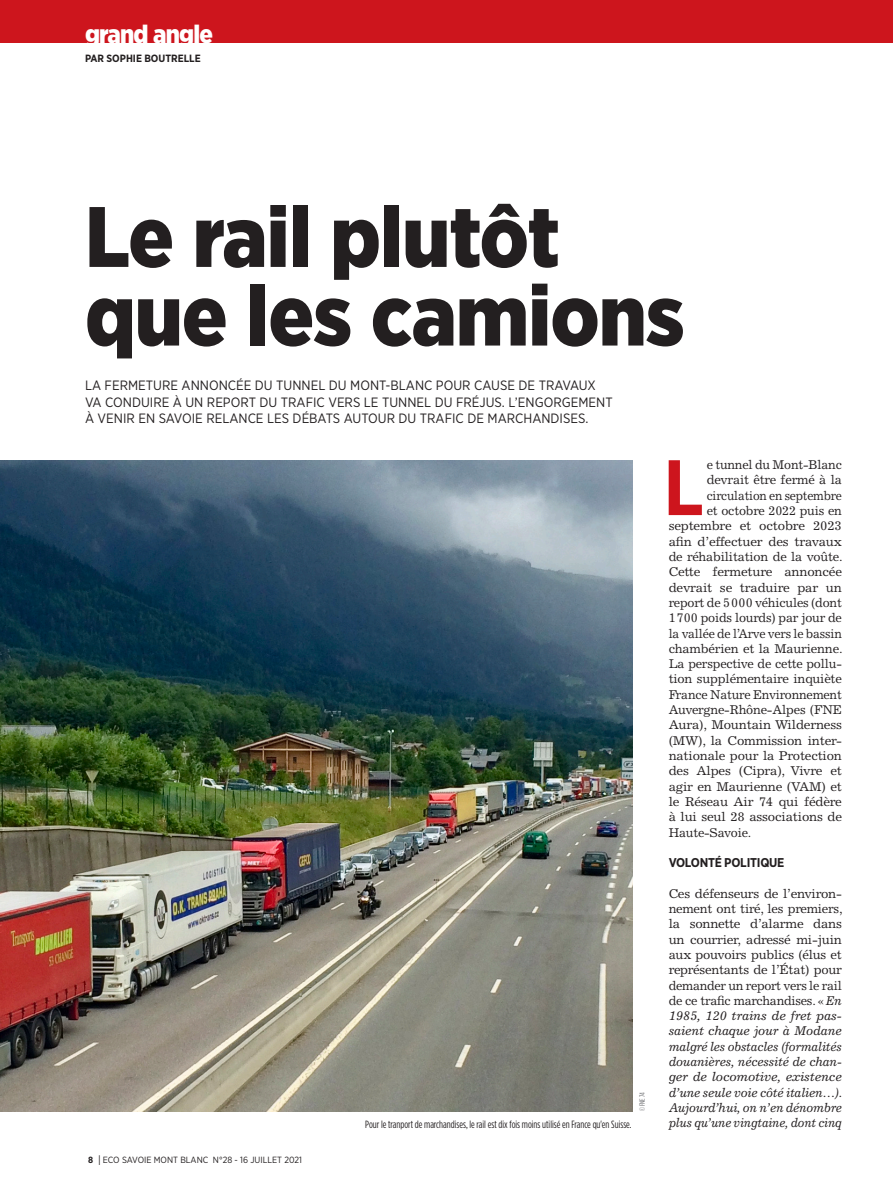
<style>
.page{position:relative;width:893px;height:1191px;background:#fff}
.page>*{position:absolute;margin:0;border:0;box-sizing:border-box;transform-origin:0 0}
.Leader-titre{font:900 85.5px/78.6px "Gotham Narrow";letter-spacing:-.01em;color:#231f20}
.Leader-texteLettrine{font:700 78.3px "Gotham Narrow";color:#cd151d}
.t1{font:900 25.35px "Gotham Narrow";letter-spacing:-.03em;color:#fff}
.Leader-chapo{font:13.5px/16.5px "Gotham Narrow";color:#231f20}
.Leader-texte{font:italic 12.75px/15.3px "Excelsior LT Std";letter-spacing:-.02em;color:#231f20;text-align:justify}
.Leader-texteLettrine-2{font:12.75px "Excelsior LT Std";letter-spacing:-.015em;color:#231f20}
.Leader-texteLettrine-3{font:12.75px "Excelsior LT Std";letter-spacing:-.015em;color:#231f20;scale:1.04 1}
.Leader-texteLettrine-4{font:12.75px "Excelsior LT Std";letter-spacing:-.015em;color:#231f20;scale:.95 1}
.Leader-inter{font:700 12.75px "Gotham Narrow";letter-spacing:-.02em;color:#231f20}
.Leader-legendeDroite{font:10.5px "Gotham Condensed";color:#231f20}
.Leader-signature{font:700 10.5px "Gotham Narrow";color:#231f20}
.t2{font:9px "Gotham Narrow";color:#231f20}
.Copyright{font:7.5px "Gotham Condensed";color:#6c6d70}
.s1{font-weight:700}
.s2{font-size:13.5px}
.s3{font-style:normal}
</style>
<div class="page">
<img style="left:0;top:460px;width:632px;height:651px">
<div style="left:0;top:0;width:893px;height:43px;background:#cd151d"></div>
<h3 class="t1" style="left:85px;top:17px;width:130px">grand angle</h3>
<p class="Leader-signature" style="left:85px;top:52px;width:117px">PAR SOPHIE BOUTRELLE</p>
<p class="Leader-titre" style="left:85px;top:196px;width:601px">Le rail plutôt que les camions</p>
<p class="Leader-chapo" style="left:85px;top:377px;width:529px">LA FERMETURE ANNONCÉE DU TUNNEL DU MONT-BLANC POUR CAUSE DE TRAVAUX<br>VA CONDUIRE À UN REPORT DU TRAFIC VERS LE TUNNEL DU FRÉJUS. L’ENGORGEMENT<br>À VENIR EN SAVOIE RELANCE LES DÉBATS AUTOUR DU TRAFIC DE MARCHANDISES.</p>
<p class="t2" style="left:88px;top:1154px;width:215px"><span class="s1">8</span> <span class="s2">l</span> ECO SAVOIE MONT BLANC N°28 - 16 JUILLET 2021</p>
<p class="Leader-legendeDroite" style="left:365px;top:1118px;width:268px">Pour le tranport de marchandises, le rail est dix fois moins utilisé en France qu'en Suisse.</p>
<p class="Copyright" style="left:638px;top:1111px;width:20px;rotate:-90deg">© FNE 74</p>
<p class="Leader-texteLettrine" style="left:663px;top:437px;width:42px">L</p>
<p class="Leader-texteLettrine-2" style="left:707px;top:457px;width:137px">e tunnel du Mont-Blanc</p>
<p class="Leader-texteLettrine-2" style="left:707px;top:473px;width:137px">devrait être fermé à la</p>
<p class="Leader-texteLettrine-4" style="left:707px;top:488px;width:144px">circulation en septembre</p>
<p class="Leader-texteLettrine-2" style="left:707px;top:503px;width:137px">et octobre 2022 puis en</p>
<p class="Leader-texteLettrine-3" style="left:669px;top:518px;width:168px">septembre et octobre 2023</p>
<p class="Leader-texteLettrine-3" style="left:669px;top:534px;width:168px">afin d’effectuer des travaux</p>
<p class="Leader-texteLettrine-2" style="left:669px;top:549px;width:175px">de réhabilitation de la voûte.</p>
<p class="Leader-texteLettrine-3" style="left:669px;top:564px;width:168px">Cette fermeture annoncée</p>
<p class="Leader-texteLettrine-3" style="left:669px;top:580px;width:168px">devrait se traduire par un</p>
<p class="Leader-texteLettrine-2" style="left:669px;top:595px;width:175px">report de 5000 véhicules (dont</p>
<p class="Leader-texteLettrine-2" style="left:669px;top:610px;width:175px">1700 poids lourds) par jour de</p>
<p class="Leader-texteLettrine-2" style="left:669px;top:626px;width:175px">la vallée de l’Arve vers le bassin</p>
<p class="Leader-texteLettrine-2" style="left:669px;top:641px;width:175px">chambérien et la Maurienne.</p>
<p class="Leader-texteLettrine-2" style="left:669px;top:656px;width:175px">La perspective de cette pollu-</p>
<p class="Leader-texteLettrine-2" style="left:669px;top:671px;width:175px">tion supplémentaire inquiète</p>
<p class="Leader-texteLettrine-2" style="left:669px;top:687px;width:175px">France Nature Environnement</p>
<p class="Leader-texteLettrine-2" style="left:669px;top:702px;width:175px">Auvergne-Rhône-Alpes (FNE</p>
<p class="Leader-texteLettrine-3" style="left:669px;top:717px;width:168px">Aura), Mountain Wilderness</p>
<p class="Leader-texteLettrine-3" style="left:669px;top:733px;width:168px">(MW), la Commission inter-</p>
<p class="Leader-texteLettrine-2" style="left:669px;top:748px;width:175px">nationale pour la Protection</p>
<p class="Leader-texteLettrine-3" style="left:669px;top:763px;width:168px">des Alpes (Cipra), Vivre et</p>
<p class="Leader-texteLettrine-3" style="left:669px;top:779px;width:168px">agir en Maurienne (VAM) et</p>
<p class="Leader-texteLettrine-3" style="left:669px;top:794px;width:168px">le Réseau Air 74 qui fédère</p>
<p class="Leader-texteLettrine-3" style="left:669px;top:809px;width:168px">à lui seul 28 associations de</p>
<p class="Leader-texteLettrine-2" style="left:669px;top:824px;width:84px">Haute‑Savoie.</p>
<p class="Leader-inter" style="left:669px;top:854px;width:117px">VOLONTÉ POLITIQUE</p>
<p class="Leader-texte" style="left:669px;top:885px;width:175px"><span class="s3">Ces défenseurs de l’environ&shy;nement ont tiré, les premiers, la sonnette d’alarme dans un courrier, adressé mi-juin aux pouvoirs publics (élus et représentants de l’État) pour demander un report vers le rail de ce trafic marchandises. «</span>En 1985, 120 trains de fret pas&shy;saient chaque jour à Modane malgré les obstacles (formalités douanières, nécessité de chan&shy;ger de locomotive, existence d’une seule voie côté italien…).<br>Aujourd’hui, on n’en dénombre plus qu’une vingtaine, dont cinq</p>
</div>
